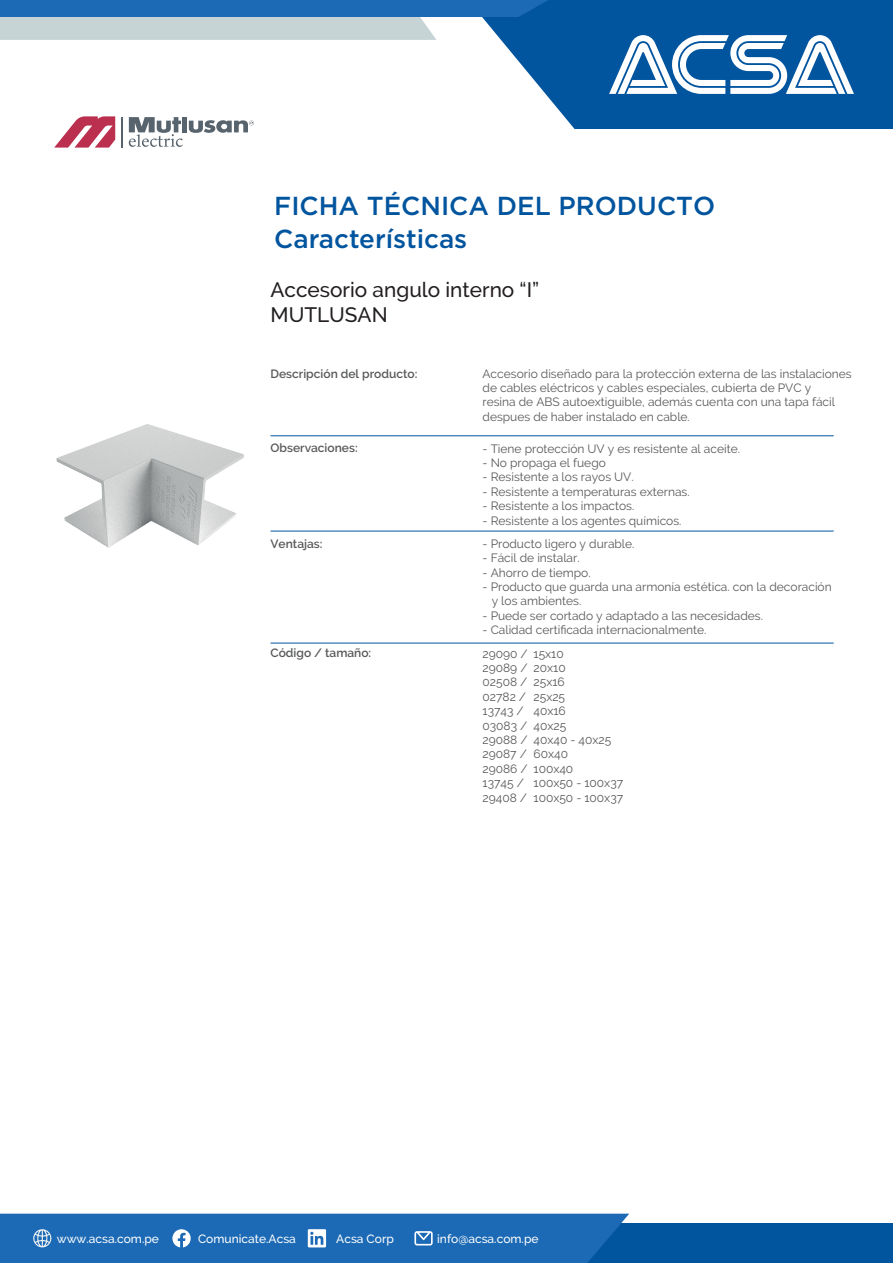
<style>
.page{position:relative;width:893px;height:1263px;background:#fff}
.page>*{position:absolute;margin:0;border:0;box-sizing:border-box;transform-origin:0 0}
.t1{font:500 26.1px "Gotham";color:#01549e}
.t2{font:500 20.85px/24.9px "Raleway";color:#231f20}
.t3{font:12px/14.4px "Raleway";color:#57585a}
.t4{font:600 12px "Raleway";color:#57585a}
.t5{font:500 12px "Raleway";color:#fff}
</style>
<div class="page">
<svg style="left:501px;top:0;width:392px;height:129px;background:#1863a6"></svg>
<svg style="left:609px;top:35px;width:245px;height:59px"></svg>
<svg style="left:0;top:0;width:549px;height:40px;background:#75a1c7"></svg>
<hr style="left:271px;top:435px;width:563px;height:1px;background:#01549e">
<hr style="left:271px;top:531px;width:563px;height:1px;background:#01549e">
<hr style="left:271px;top:643px;width:563px;height:1px;background:#01549e">
<div style="left:315px;top:1223px;width:578px;height:40px;background:#01549e"></div>
<div style="left:0;top:1214px;width:629px;height:49px;background:#1c6ab5"></div>
<svg style="left:54px;top:116px;width:61px;height:32px"></svg>
<hr style="left:183px;top:117px;width:4px;height:15px;background:#57636d">
<svg style="left:189px;top:120px;width:65px;height:13px"></svg>
<svg style="left:129px;top:117px;width:54px;height:30px"></svg>
<hr style="left:121px;top:117px;width:2px;height:30px;background:#57636d">
<img style="left:56px;top:424px;width:188px;height:124px">
<h1 class="t1" style="left:274px;top:189px;width:442px">FICHA TÉCNICA DEL PRODUCTO</h1>
<h1 class="t1" style="left:274px;top:222px;width:195px">Características</h1>
<h2 class="t2" style="left:271px;top:277px;width:270px">Accesorio angulo interno “I”<br>MUTLUSAN</h2>
<p class="t4" style="left:271px;top:367px;width:148px">Descripción del producto:</p>
<p class="t3" style="left:483px;top:366px;width:371px">Accesorio diseñado para la protección externa de las instalaciones de cables eléctricos y cables especiales, cubierta de PVC y<br>resina de ABS autoextiguible, además cuenta con una tapa fácil despues de haber instalado en cable.</p>
<p class="t4" style="left:271px;top:441px;width:89px">Observaciones:</p>
<p class="t3" style="left:483px;top:441px;width:259px">- Tiene protección UV y es resistente al aceite.</p>
<p class="t3" style="left:483px;top:455px;width:125px">- No propaga el fuego</p>
<p class="t3" style="left:483px;top:470px;width:153px">- Resistente a los rayos UV.</p>
<p class="t3" style="left:483px;top:484px;width:209px">- Resistente a temperaturas externas.</p>
<p class="t3" style="left:483px;top:499px;width:153px">- Resistente a los impactos.</p>
<p class="t3" style="left:483px;top:513px;width:200px">- Resistente a los agentes químicos.</p>
<p class="t4" style="left:271px;top:537px;width:53px">Ventajas:</p>
<p class="t3" style="left:483px;top:536px;width:153px">- Producto ligero y durable.</p>
<p class="t3" style="left:483px;top:551px;width:99px">- Fácil de instalar.</p>
<p class="t3" style="left:483px;top:565px;width:110px">- Ahorro de tiempo.</p>
<p class="t3" style="left:492px;top:579px;width:342px;text-indent:-9px">- Producto que guarda una armonía estética. con la decoración y los ambientes.</p>
<p class="t3" style="left:483px;top:608px;width:282px">- Puede ser cortado y adaptado a las necesidades.</p>
<p class="t3" style="left:483px;top:623px;width:225px">- Calidad certificada internacionalmente.</p>
<p class="t4" style="left:271px;top:646px;width:102px">Código / tamaño:</p>
<p class="t3" style="left:483px;top:646px;width:47px">29090 /<br>29089 /<br>02508 /<br>02782 /<br>13743 /<br>03083 /<br>29088 /<br>29087 /<br>29086 /<br>13745 /<br>29408 /</p>
<p class="t3" style="left:534px;top:646px;width:91px">15x10<br>20x10<br>25x16<br>25x25<br>40x16<br>40x25<br>40x40 - 40x25<br>60x40<br>100x40<br>100x50 - 100x37<br>100x50 - 100x37</p>
<p class="t5" style="left:57px;top:1232px;width:104px">www.acsa.com.pe</p>
<p class="t5" style="left:198px;top:1232px;width:99px">Comunicate.Acsa</p>
<p class="t5" style="left:336px;top:1232px;width:59px">Acsa Corp</p>
<p class="t5" style="left:437px;top:1232px;width:103px">info@acsa.com.pe</p>
</div>
